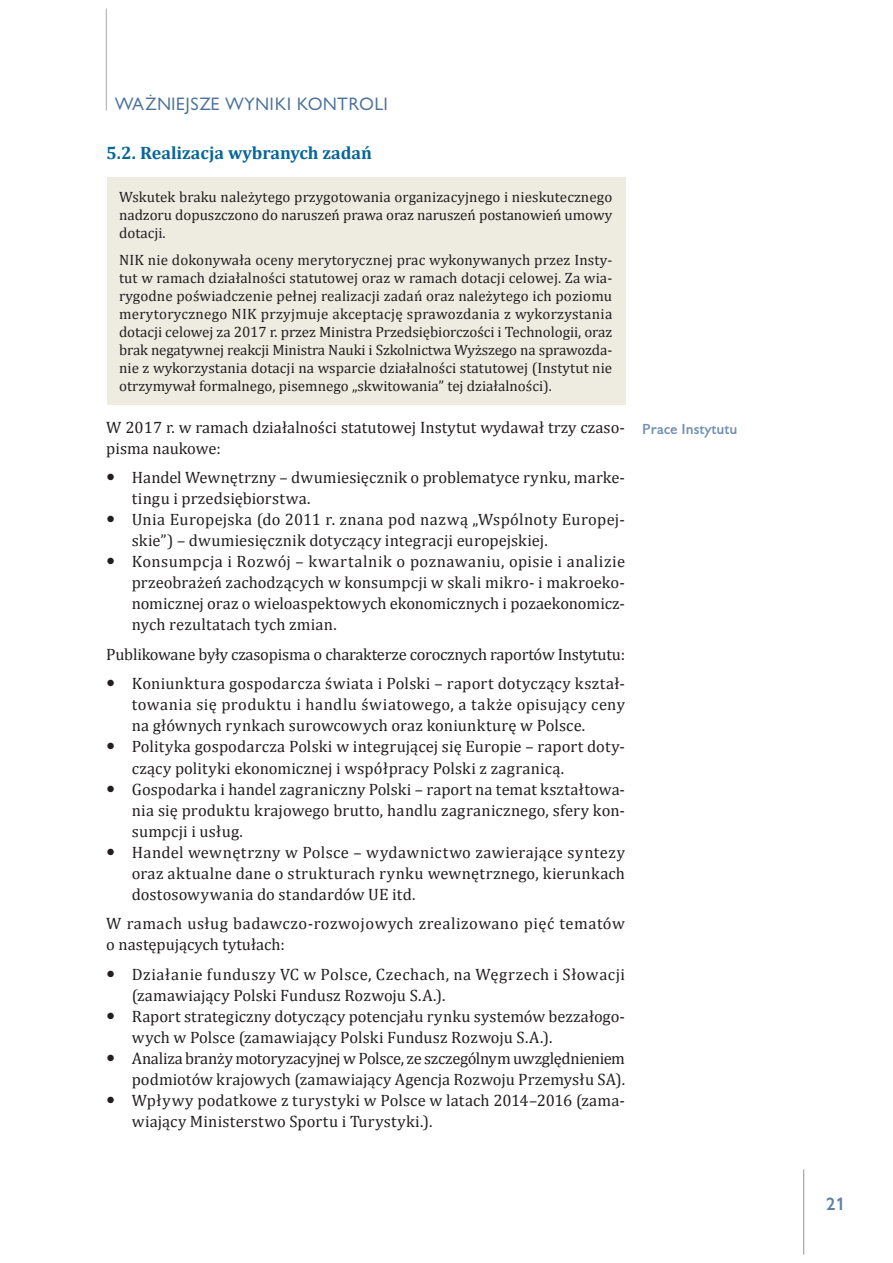
<style>
.page{position:relative;width:893px;height:1263px;background:#fff}
.page>*{position:absolute;margin:0;border:0;box-sizing:border-box;transform-origin:0 0}
.t1{font:700 18px "Cambria";color:#086699}
.t2{font:16.5px/21px "Cambria";letter-spacing:.01em;color:#231f20}
.t3{font:16.5px/29.5px "Cambria";letter-spacing:-.015em;color:#231f20;text-align:right}
.t4{font:16.5px/21px "Cambria";letter-spacing:.03em;color:#231f20}
.t5{font:16.5px "Gilead TTEFN";letter-spacing:.05em;color:#4b709d}
.t6{font:700 16.5px "Gilead TTEFN";color:#5f80a8}
.t7{font:15px/18px "Cambria";color:#231f20;text-align:justify}
.t8{font:700 13.5px "Gilead TTEFN";color:#7390b3}
</style>
<div class="page">
<hr style="left:106px;top:9px;width:1px;height:102px;background:#a8a9ad">
<hr style="left:803px;top:1169px;width:1px;height:85px;background:#939598">
<div style="left:107px;top:178px;width:519px;height:227px;background:#eeece1"></div>
<p class="t5" style="left:115px;top:93px;width:275px">WAŻNIEJSZE WYNIKI KONTROLI</p>
<p class="t1" style="left:106px;top:140px;width:267px">5.2. Realizacja wybranych zadań</p>
<p class="t7" style="left:119px;top:188px;width:495px">Wskutek braku należytego przygotowania organizacyjnego i nieskutecznego nadzoru dopuszczono do naruszeń prawa oraz naruszeń postanowień umowy dotacji.</p>
<p class="t7" style="left:119px;top:250px;width:495px">NIK nie dokonywała oceny merytorycznej prac wykonywanych przez Insty&shy;tut w ramach działalności statutowej oraz w ramach dotacji celowej. Za wia&shy;rygodne poświadczenie pełnej realizacji zadań oraz należytego ich poziomu merytorycznego NIK przyjmuje akceptację sprawozdania z wykorzystania dotacji celowej za 2017 r. przez Ministra Przedsiębiorczości i Technologii, oraz brak negatywnej reakcji Ministra Nauki i Szkolnictwa Wyższego na sprawozda&shy;nie z wykorzystania dotacji na wsparcie działalności statutowej (Instytut nie otrzymywał formalnego, pisemnego „skwitowania” tej działalności).</p>
<p class="t2" style="left:106px;top:417px;width:520px">W 2017 r. w ramach działalności statutowej Instytut wydawał trzy czaso&shy;pisma naukowe:</p>
<p class="t2" style="left:132px;top:467px;width:495px">Handel Wewnętrzny – dwumiesięcznik o problematyce rynku, marke&shy;tingu i przedsiębiorstwa.<br>Unia Europejska (do 2011 r. znana pod nazwą „Wspólnoty Europej&shy;skie”) – dwumiesięcznik dotyczący integracji europejskiej.<br>Konsumpcja i Rozwój – kwartalnik o poznawaniu, opisie i analizie przeobrażeń zachodzących w konsumpcji w skali mikro- i makroeko&shy;nomicznej oraz o wieloaspektowych ekonomicznych i pozaekonomicz&shy;nych rezultatach tych zmian.</p>
<p class="t3" style="left:106px;top:639px;width:520px">Publikowane były czasopisma o charakterze corocznych raportów Instytutu:<br>Koniunktura gospodarcza świata i Polski – raport dotyczący kształ-</p>
<p class="t2" style="left:132px;top:694px;width:495px">towania się produktu i handlu światowego, a także opisujący ceny na głównych rynkach surowcowych oraz koniunkturę w Polsce.<br>Polityka gospodarcza Polski w integrującej się Europie – raport doty&shy;czący polityki ekonomicznej i współpracy Polski z zagranicą.<br>Gospodarka i handel zagraniczny Polski – raport na temat kształtowa&shy;nia się produktu krajowego brutto, handlu zagranicznego, sfery kon&shy;sumpcji i usług.<br>Handel wewnętrzny w Polsce – wydawnictwo zawierające syntezy oraz aktualne dane o strukturach rynku wewnętrznego, kierunkach dostosowywania do standardów UE itd.</p>
<p class="t4" style="left:106px;top:913px;width:520px">W ramach usług badawczo-rozwojowych zrealizowano pięć tematów o następujących tytułach:</p>
<p class="t2" style="left:132px;top:963px;width:495px">Działanie funduszy VC w Polsce, Czechach, na Węgrzech i Słowacji (zamawiający Polski Fundusz Rozwoju S.A.).<br>Raport strategiczny dotyczący potencjału rynku systemów bezzałogo&shy;wych w Polsce (zamawiający Polski Fundusz Rozwoju S.A.).<br>Analiza branży motoryzacyjnej w Polsce, ze szczególnym uwzględnieniem podmiotów krajowych (zamawiający Agencja Rozwoju Przemysłu SA).<br>Wpływy podatkowe z turystyki w Polsce w latach 2014–2016 (zama&shy;wiający Ministerstwo Sportu i Turystyki.).</p>
<p class="t8" style="left:642px;top:420px;width:97px">Prace Instytutu</p>
<p class="t6" style="left:826px;top:1193px;width:20px">21</p>
</div>
